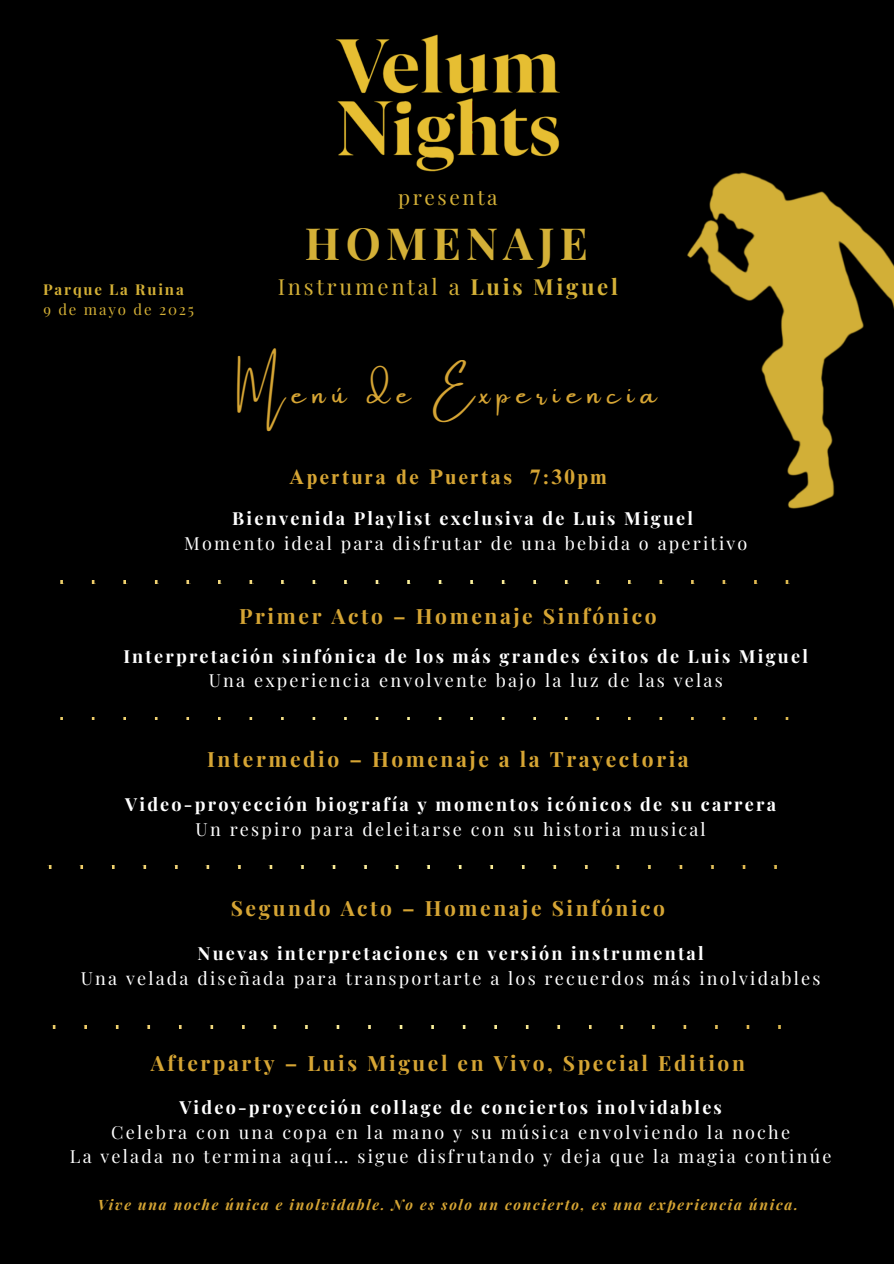
<style>
.page{position:relative;width:894px;height:1264px;background:#fff}
.page>*{position:absolute;margin:0;border:0;box-sizing:border-box;transform-origin:0 0}
.t1{font:700 44.25px "Playfair Display";letter-spacing:.12em;color:#d4b037}
.t2{font:30px "Amsterdam One";letter-spacing:.22em;color:#d6a534}
.t3{font:22.05px "Playfair Display";letter-spacing:.12em;color:#d4b037}
.t4{font:700 21px "Playfair Display";letter-spacing:.12em;color:#d6a534}
.t5{font:700 21px "Times NRMT Pro";letter-spacing:.12em;color:#d6a534}
.t6{font:20.7px "Playfair Display";letter-spacing:.12em;color:#d4b037}
.t7{font:18px/24.8px "Playfair Display";letter-spacing:.12em;color:#fff;text-align:center}
.t8{font:700 18px/24.8px "Playfair Display";letter-spacing:.12em;color:#fff;text-align:center}
.t9{font:700 15px "Playfair Display";letter-spacing:.12em;color:#d4b036}
.t10{font:15px "Playfair Display";letter-spacing:.12em;color:#d4b036}
.t11{font:italic 700 14.25px "Playfair Display";letter-spacing:.12em;color:#d6a534}
.s1{font-weight:700}
.s2{font-weight:400}
</style>
<div class="page">
<div style="left:0;top:0;width:893px;height:1263px;background:#000"></div>
<svg style="left:51px;top:1025px;width:730px;height:4px"></svg>
<svg style="left:47px;top:865px;width:730px;height:4px"></svg>
<svg style="left:60px;top:717px;width:729px;height:3px"></svg>
<svg style="left:60px;top:580px;width:730px;height:4px"></svg>
<img style="left:687px;top:172px;width:206px;height:337px">
<img style="left:335px;top:34px;width:225px;height:138px">
<h2 class="t6" style="left:398px;top:182px;width:101px">presenta</h2>
<h2 class="t1" style="left:305px;top:212px;width:284px">HOMENAJE</h2>
<p class="t9" style="left:43px;top:279px;width:142px">Parque La Ruina</p>
<h2 class="t3" style="left:278px;top:271px;width:341px">Instrumental a <span class="s1">Luis Miguel</span></h2>
<h4 class="t10" style="left:43px;top:299px;width:152px">9 de mayo de 2025</h4>
<p class="t2" style="left:237px;top:377px;width:420px">Menú de Experiencia</p>
<p class="t5" style="left:289px;top:468px;width:319px">Apertura de Puertas 7:30pm</p>
<p class="t7" style="left:184px;top:505px;width:564px"><span class="s1">Bienvenida Playlist exclusiva de Luis Miguel<br></span>Momento ideal para disfrutar de una bebida o aperitivo</p>
<h2 class="t4" style="left:239px;top:600px;width:419px">Primer Acto – Homenaje Sinfónico</h2>
<p class="t8" style="left:123px;top:642px;width:686px">Interpretación sinfónica de los más grandes éxitos de Luis Miguel<br><span class="s2">Una experiencia envolvente bajo la luz de las velas</span></p>
<p class="t4" style="left:207px;top:744px;width:483px">Intermedio – Homenaje a la Trayectoria</p>
<p class="t8" style="left:125px;top:791px;width:652px">Video-proyección biografía y momentos icónicos de su carrera</p>
<h3 class="t7" style="left:195px;top:816px;width:511px">Un respiro para deleitarse con su historia musical</h3>
<h2 class="t4" style="left:231px;top:893px;width:436px">Segundo Acto – Homenaje Sinfónico</h2>
<h4 class="t7" style="left:81px;top:940px;width:741px"><span class="s1">Nuevas interpretaciones en versión instrumental<br></span>Una velada diseñada para transportarte a los recuerdos más inolvidables</h4>
<p class="t4" style="left:151px;top:1048px;width:595px">Afterparty – Luis Miguel en Vivo, Special Edition</p>
<p class="t7" style="left:111px;top:1093px;width:680px"><span class="s1">Video-proyección collage de conciertos inolvidables<br></span>Celebra con una copa en la mano y su música envolviendo la noche</p>
<h2 class="t7" style="left:70px;top:1143px;width:762px">La velada no termina aquí… sigue disfrutando y deja que la magia continúe</h2>
<h4 class="t11" style="left:98px;top:1194px;width:701px">Vive una noche única e inolvidable. No es solo un concierto, es una experiencia única.</h4>
</div>
